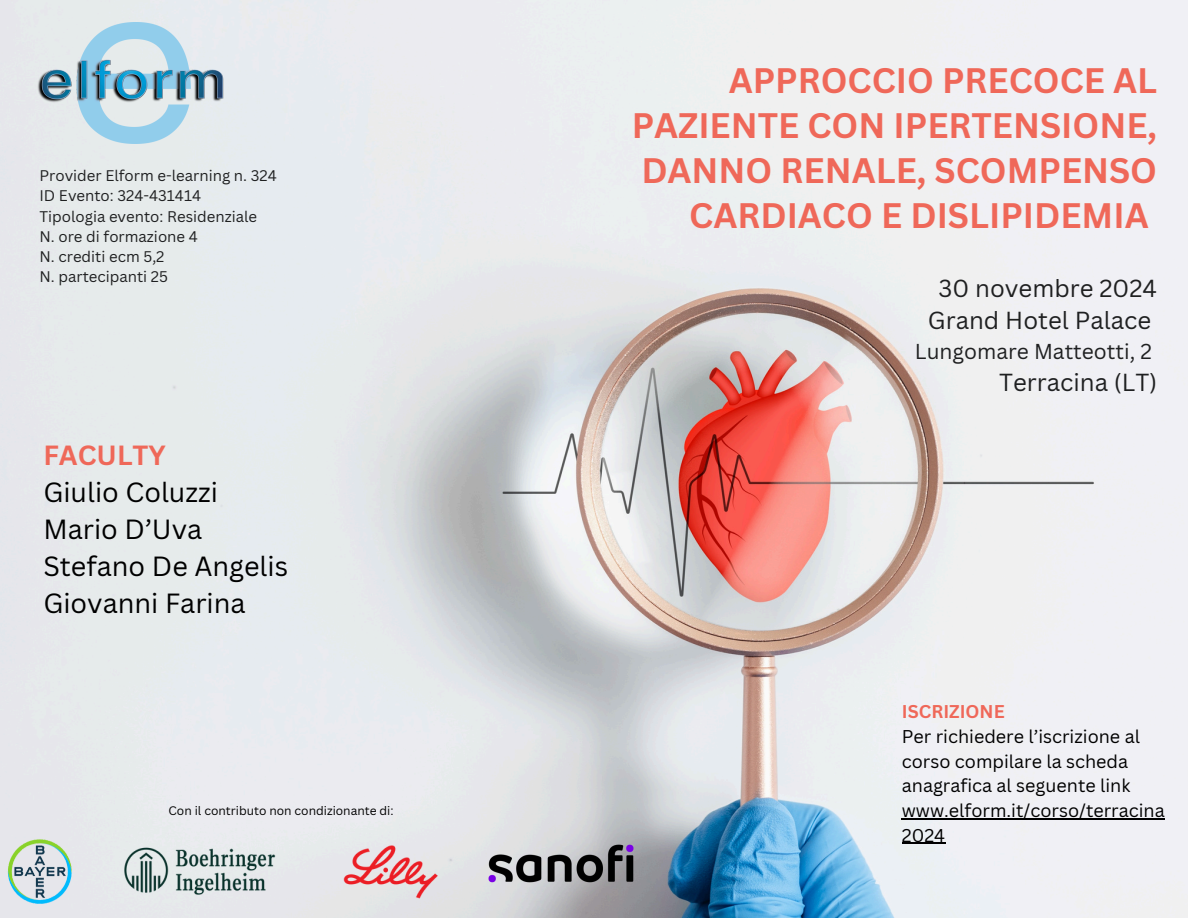
<style>
.page{position:relative;width:1188px;height:918px;background:#fff}
.page>*{position:absolute;margin:0;border:0;box-sizing:border-box;transform-origin:0 0}
.t1{font:700 34.5px/45px "Canva Sans";color:#ef6859;text-align:right}
.t2{font:27px/37.2px "Canva Sans";color:#000}
.t3{font:24px/32.7px "Canva Sans";color:#1f2021;text-align:center}
.t4{font:21px "Canva Sans";color:#1f2021}
.t5{font:18px/24.8px "Canva Sans";color:#000}
.t6{font:15px/20.2px "Canva Sans";color:#1f2021}
.t7{font:12px "Canva Sans";color:#000}
.s1{font-weight:700;color:#ef6859}
</style>
<div class="page">
<img style="left:0;top:0;width:1188px;height:918px">
<img style="left:33px;top:22px;width:193px;height:122px">
<img style="left:124px;top:846px;width:314px;height:52px">
<img style="left:0;top:834px;width:79px;height:76px">
<img style="left:461px;top:817px;width:199px;height:93px">
<hr style="left:902px;top:818px;width:263px;height:1px;background:#000">
<hr style="left:902px;top:843px;width:43px;height:1px;background:#000">
<p class="t6" style="left:39px;top:165px;width:239px">Provider Elform e-learning n. 324<br>ID Evento: 324-431414<br>Tipologia evento: Residenziale<br>N. ore di formazione 4<br>N. crediti ecm 5,2<br>N. partecipanti 25</p>
<p class="t2" style="left:43px;top:436px;width:246px"><span class="s1">FACULTY<br></span>Giulio Coluzzi<br>Mario D’Uva<br>Stefano De Angelis<br>Giovanni Farina</p>
<p class="t7" style="left:169px;top:802px;width:227px">Con il contributo non condizionante di:</p>
<h2 class="t1" style="left:632px;top:57px;width:527px">APPROCCIO PRECOCE AL<br>PAZIENTE CON IPERTENSIONE,<br>DANNO RENALE, SCOMPENSO<br>CARDIACO E DISLIPIDEMIA</h2>
<p class="t3" style="left:928px;top:271px;width:231px">30 novembre 2024<br>Grand Hotel Palace</p>
<p class="t4" style="left:915px;top:336px;width:239px">Lungomare Matteotti, 2</p>
<p class="t3" style="left:999px;top:366px;width:160px">Terracina (LT)</p>
<h4 class="t5" style="left:902px;top:699px;width:264px"><span class="s1">ISCRIZIONE<br></span>Per richiedere l’iscrizione al corso compilare la scheda anagrafica al seguente link www.elform.it/corso/terracina<br>2024</h4>
</div>
